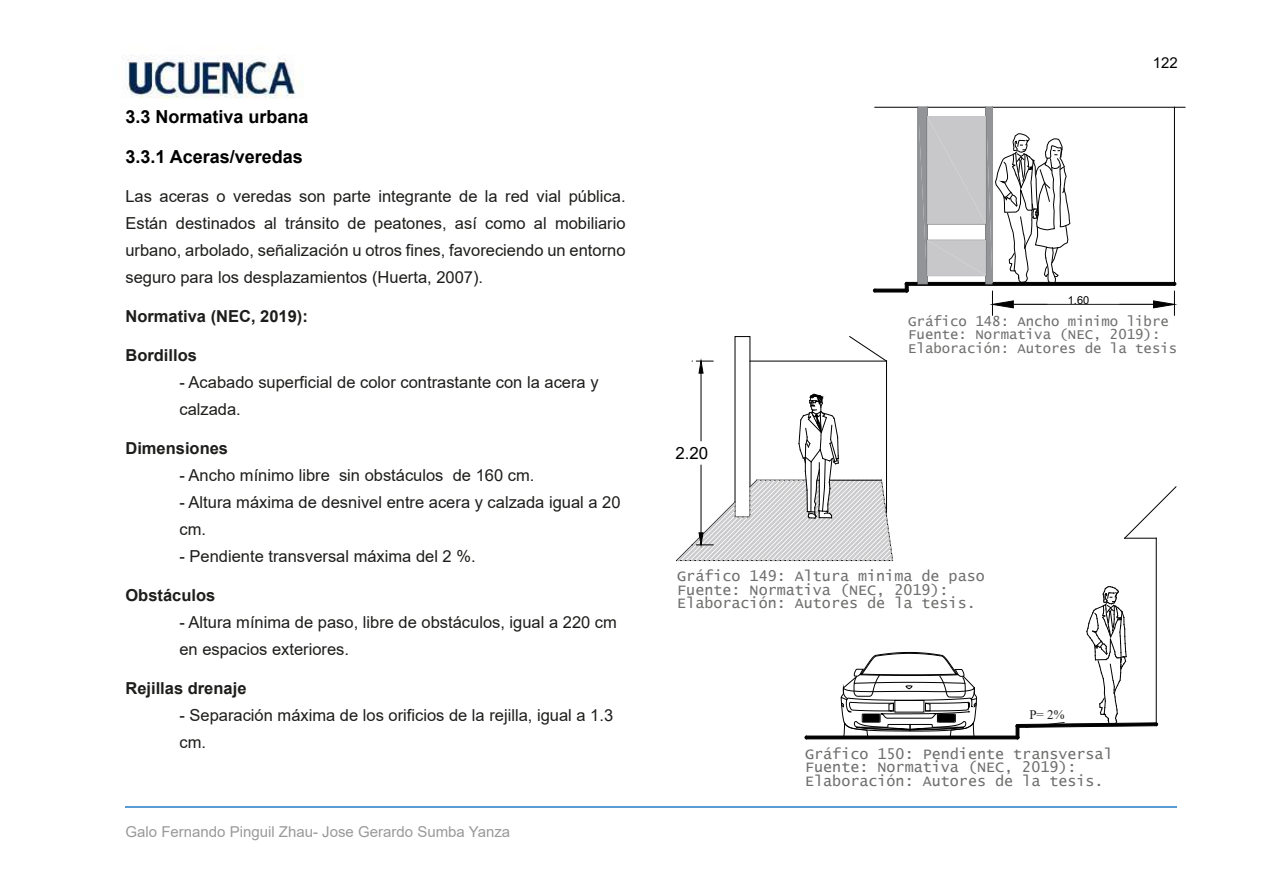
<style>
.page{position:relative;width:1263px;height:893px;background:#fff}
.page>*{position:absolute;margin:0;border:0;box-sizing:border-box;transform-origin:0 0}
.t1{font:700 18px "Arial";color:#000}
.t2{font:16.8px "Arial";color:#000}
.t3{font:16.5px/27px "Arial";color:#1d1d1b}
.t4{font:700 16.5px "Arial";color:#1d1d1b}
.t5{font:15px/13.5px "Lucida Console";color:#6f6f6e}
.t6{font:15px "Arial";color:#999}
.t7{font:15px "Arial";color:#000}
.t8{font:13.95px/13.5px "Lucida Console";color:#6f6f6e}
.t9{font:13.05px "Times New Roman";color:#1d1d1b}
.t10{font:10.95px "Arial";color:#000}
</style>
<div class="page">
<img style="left:125px;top:56px;width:174px;height:43px">
<hr style="left:125px;top:807px;width:1051px;height:1px;background:#5b9bd5">
<hr style="left:1156px;top:538px;width:1px;height:186px;background:#000">
<svg style="left:1124px;top:486px;width:53px;height:53px"></svg>
<svg style="left:804px;top:586px;width:354px;height:154px"></svg>
<hr style="left:875px;top:107px;width:310px;height:1px;background:#000">
<svg style="left:873px;top:107px;width:304px;height:208px"></svg>
<hr style="left:1013px;top:304px;width:140px;height:1px;background:#1d1d1b">
<hr style="left:750px;top:361px;width:136px;height:1px;background:#000">
<hr style="left:886px;top:361px;width:1px;height:156px;background:#000">
<svg style="left:849px;top:336px;width:38px;height:26px"></svg>
<hr style="left:701px;top:373px;width:1px;height:68px;background:#000">
<svg style="left:676px;top:393px;width:217px;height:168px"></svg>
<svg style="left:692px;top:360px;width:21px;height:14px"></svg>
<p class="t7" style="left:1153px;top:52px;width:27px">122</p>
<p class="t1" style="left:125px;top:104px;width:185px">3.3 Normativa urbana</p>
<p class="t1" style="left:125px;top:144px;width:179px">3.3.1 Aceras/veredas</p>
<p class="t3" style="left:125px;top:183px;width:502px;text-align:justify">Las aceras o veredas son parte integrante de la red vial pública.<br>Están destinados al tránsito de peatones, así como al mobiliario urbano, arbolado, señalización u otros fines, favoreciendo un entorno seguro para los desplazamientos (Huerta, 2007).</p>
<p class="t4" style="left:125px;top:305px;width:184px">Normativa (NEC, 2019):</p>
<p class="t4" style="left:125px;top:344px;width:73px">Bordillos</p>
<p class="t3" style="left:179px;top:369px;width:421px">- Acabado superficial de color contrastante con la acera y calzada.</p>
<p class="t4" style="left:125px;top:437px;width:104px">Dimensiones</p>
<p class="t3" style="left:179px;top:462px;width:356px">- Ancho mínimo libre sin obstáculos de 160 cm.</p>
<p class="t3" style="left:179px;top:489px;width:443px">- Altura máxima de desnivel entre acera y calzada igual a 20 cm.</p>
<p class="t3" style="left:179px;top:543px;width:298px">- Pendiente transversal máxima del 2 %.</p>
<p class="t4" style="left:125px;top:584px;width:91px">Obstáculos</p>
<p class="t3" style="left:179px;top:609px;width:439px">- Altura mínima de paso, libre de obstáculos, igual a 220 cm en espacios exteriores.</p>
<p class="t4" style="left:125px;top:677px;width:123px">Rejillas drenaje</p>
<p class="t3" style="left:179px;top:702px;width:435px">- Separación máxima de los orificios de la rejilla, igual a 1.3 cm.</p>
<p class="t9" style="left:1029px;top:705px;width:37px">P= 2%</p>
<p class="t10" style="left:1068px;top:293px;width:23px">1.60</p>
<p class="t8" style="left:908px;top:315px;width:271px">Gráfico 148: Ancho minimo libre<br>Fuente: Normativa (NEC, 2019):<br>Elaboración: Autores de la tesis</p>
<p class="t2" style="left:675px;top:441px;width:34px">2.20</p>
<p class="t5" style="left:677px;top:570px;width:309px">Gráfico 149: Altura minima de paso<br>Fuente: Normativa (NEC, 2019):<br>Elaboración: Autores de la tesis.</p>
<p class="t5" style="left:805px;top:748px;width:309px">Gráfico 150: Pendiente transversal<br>Fuente: Normativa (NEC, 2019):<br>Elaboración: Autores de la tesis.</p>
<p class="t6" style="left:126px;top:821px;width:386px">Galo Fernando Pinguil Zhau- Jose Gerardo Sumba Yanza</p>
</div>
